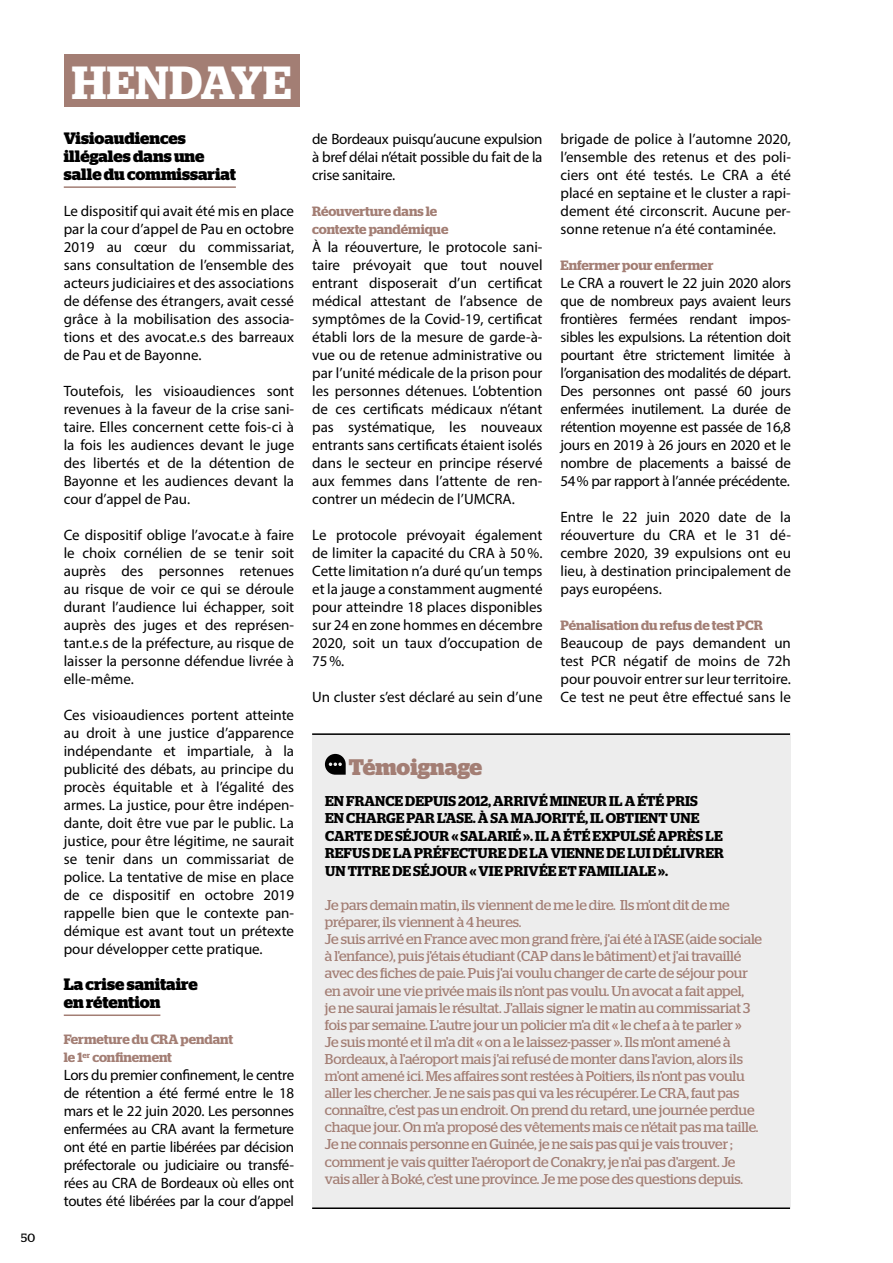
<style>
.page{position:relative;width:893px;height:1263px;background:#fff}
.page>*{position:absolute;margin:0;border:0;box-sizing:border-box;transform-origin:0 0}
.t1{font:600 46.35px "Stag";letter-spacing:.015em;color:#fff}
.t2{font:700 22.5px "Stag";letter-spacing:-.01em;color:#a37e74}
.t3{font:700 16.5px/18px "Stag";color:#000}
.t4{font:15px/18px "Myriad Pro";color:#000;text-align:justify}
.t5{font:14.25px/17.1px "Stag";letter-spacing:-.01em;color:#a37e74}
.t6{font:600 14.25px/17.7px "Stag";letter-spacing:.01em;color:#000}
.t7{font:600 13.5px/18px "Stag";color:#a37e74}
.t8{font:12px "Stag";color:#000}
</style>
<div class="page">
<div style="left:64px;top:54px;width:235px;height:52px;background:#a37e74"></div>
<hr style="left:64px;top:186px;width:172px;height:2px;background:#a37e74">
<hr style="left:64px;top:1014px;width:96px;height:2px;background:#a37e74">
<div style="left:312px;top:733px;width:479px;height:476px;background:#ededed"></div>
<svg style="left:325px;top:754px;width:21px;height:21px"></svg>
<hr style="left:312px;top:733px;width:478px;height:2px;background:#000">
<hr style="left:312px;top:1207px;width:478px;height:2px;background:#000">
<p class="t8" style="left:21px;top:1230px;width:15px">50</p>
<h1 class="t1" style="left:72px;top:55px;width:221px">HENDAYE</h1>
<p class="t3" style="left:64px;top:129px;width:174px">Visioaudiences illégales dans une salle du commissariat</p>
<p class="t4" style="left:64px;top:202px;width:232px">Le dispositif qui avait été mis en place par la cour d’appel de Pau en octobre 2019 au cœur du commissariat, sans consultation de l’ensemble des acteurs judiciaires et des associations de défense des étrangers, avait cessé grâce à la mobilisation des associa&shy;tions et des avocat.e.s des barreaux de Pau et de Bayonne.</p>
<p class="t4" style="left:64px;top:382px;width:232px">Toutefois, les visioaudiences sont revenues à la faveur de la crise sani&shy;taire. Elles concernent cette fois-ci à la fois les audiences devant le juge des libertés et de la détention de Bayonne et les audiences devant la cour d’appel de Pau.</p>
<p class="t4" style="left:64px;top:526px;width:232px">Ce dispositif oblige l’avocat.e à faire le choix cornélien de se tenir soit auprès des personnes retenues au risque de voir ce qui se déroule durant l’audience lui échapper, soit auprès des juges et des représen&shy;tant.e.s de la préfecture, au risque de laisser la personne défendue livrée à elle-même.</p>
<p class="t4" style="left:64px;top:706px;width:232px">Ces visioaudiences portent atteinte au droit à une justice d’apparence indépendante et impartiale, à la publicité des débats, au principe du procès équitable et à l’égalité des armes. La justice, pour être indépen&shy;dante, doit être vue par le public. La justice, pour être légitime, ne saurait se tenir dans un commissariat de police. La tentative de mise en place de ce dispositif en octobre 2019 rappelle bien que le contexte pan&shy;démique est avant tout un prétexte pour développer cette pratique.</p>
<p class="t3" style="left:64px;top:975px;width:135px">La crise sanitaire en rétention</p>
<p class="t7" style="left:64px;top:1030px;width:171px">Fermeture du CRA pendant le 1<sup>er</sup> confinement</p>
<p class="t4" style="left:64px;top:1066px;width:232px">Lors du premier confinement, le centre de rétention a été fermé entre le 18 mars et le 22 juin 2020. Les personnes enfermées au CRA avant la fermeture ont été en partie libérées par décision préfectorale ou judiciaire ou transfé&shy;rées au CRA de Bordeaux où elles ont toutes été libérées par la cour d’appel</p>
<p class="t4" style="left:312px;top:130px;width:232px">de Bordeaux puisqu’aucune expulsion à bref délai n’était possible du fait de la crise sanitaire.</p>
<p class="t7" style="left:312px;top:202px;width:138px">Réouverture dans le contexte pandémique</p>
<p class="t4" style="left:312px;top:238px;width:232px">À la réouverture, le protocole sani&shy;taire prévoyait que tout nouvel entrant disposerait d’un certificat médical attestant de l’absence de symptômes de la Covid-19, certificat établi lors de la mesure de garde-à&shy;vue ou de retenue administrative ou par l’unité médicale de la prison pour les personnes détenues. L’obtention de ces certificats médicaux n’étant pas systématique, les nouveaux entrants sans certificats étaient isolés dans le secteur en principe réservé aux femmes dans l’attente de ren&shy;contrer un médecin de l’UMCRA.</p>
<p class="t4" style="left:312px;top:526px;width:232px">Le protocole prévoyait également de limiter la capacité du CRA à 50%.<br>Cette limitation n’a duré qu’un temps et la jauge a constamment augmenté pour atteindre 18 places disponibles sur 24 en zone hommes en décembre 2020, soit un taux d’occupation de 75%.</p>
<p class="t4" style="left:312px;top:688px;width:232px">Un cluster s’est déclaré au sein d’une</p>
<p class="t4" style="left:560px;top:130px;width:232px">brigade de police à l’automne 2020, l’ensemble des retenus et des poli&shy;ciers ont été testés. Le CRA a été placé en septaine et le cluster a rapi&shy;dement été circonscrit. Aucune per&shy;sonne retenue n’a été contaminée.</p>
<p class="t7" style="left:561px;top:256px;width:154px">Enfermer pour enfermer</p>
<p class="t4" style="left:561px;top:274px;width:232px">Le CRA a rouvert le 22 juin 2020 alors que de nombreux pays avaient leurs frontières fermées rendant impos&shy;sibles les expulsions. La rétention doit pourtant être strictement limitée à l’organisation des modalités de départ.<br>Des personnes ont passé 60 jours enfermées inutilement. La durée de rétention moyenne est passée de 16,8 jours en 2019 à 26 jours en 2020 et le nombre de placements a baissé de 54% par rapport à l’année précédente.</p>
<p class="t4" style="left:561px;top:508px;width:232px">Entre le 22 juin 2020 date de la réouverture du CRA et le 31 dé&shy;cembre 2020, 39 expulsions ont eu lieu, à destination principalement de pays européens.</p>
<p class="t7" style="left:561px;top:616px;width:204px">Pénalisation du refus de test PCR</p>
<p class="t4" style="left:561px;top:634px;width:232px">Beaucoup de pays demandent un test PCR négatif de moins de 72h pour pouvoir entrer sur leur territoire.<br>Ce test ne peut être effectué sans le</p>
<h2 class="t2" style="left:349px;top:754px;width:135px">Témoignage</h2>
<p class="t6" style="left:325px;top:792px;width:400px">EN FRANCE DEPUIS 2012, ARRIVÉ MINEUR IL A ÉTÉ PRIS<br>EN CHARGE PAR L’ASE. À SA MAJORITÉ, IL OBTIENT UNE CARTE DE SÉJOUR « SALARIÉ». IL A ÉTÉ EXPULSÉ APRÈS LE REFUS DE LA PRÉFECTURE DE LA VIENNE DE LUI DÉLIVRER UN TITRE DE SÉJOUR «VIE PRIVÉE ET FAMILIALE».</p>
<p class="t5" style="left:325px;top:896px;width:439px">Je pars demain matin, ils viennent de me le dire. Ils m'ont dit de me préparer, ils viennent à 4 heures.<br>Je suis arrivé en France avec mon grand frère, j'ai été à l'ASE (aide sociale à l'enfance), puis j'étais étudiant (CAP dans le bâtiment) et j'ai travaillé avec des fiches de paie. Puis j'ai voulu changer de carte de séjour pour en avoir une vie privée mais ils n’ont pas voulu. Un avocat a fait appel,<br>je ne saurai jamais le résultat. J'allais signer le matin au commissariat 3 fois par semaine. L'autre jour un policier m'a dit « le chef a à te parler »<br>Je suis monté et il m'a dit « on a le laissez-passer ». Ils m'ont amené à Bordeaux, à l'aéroport mais j'ai refusé de monter dans l'avion, alors ils m'ont amené ici. Mes affaires sont restées à Poitiers, ils n'ont pas voulu aller les chercher. Je ne sais pas qui va les récupérer. Le CRA, faut pas connaître, c'est pas un endroit. On prend du retard, une journée perdue chaque jour. On m'a proposé des vêtements mais ce n’était pas ma taille.<br>Je ne connais personne en Guinée, je ne sais pas qui je vais trouver ; comment je vais quitter l'aéroport de Conakry, je n'ai pas d'argent. Je vais aller à Boké, c’est une province. Je me pose des questions depuis.</p>
</div>
